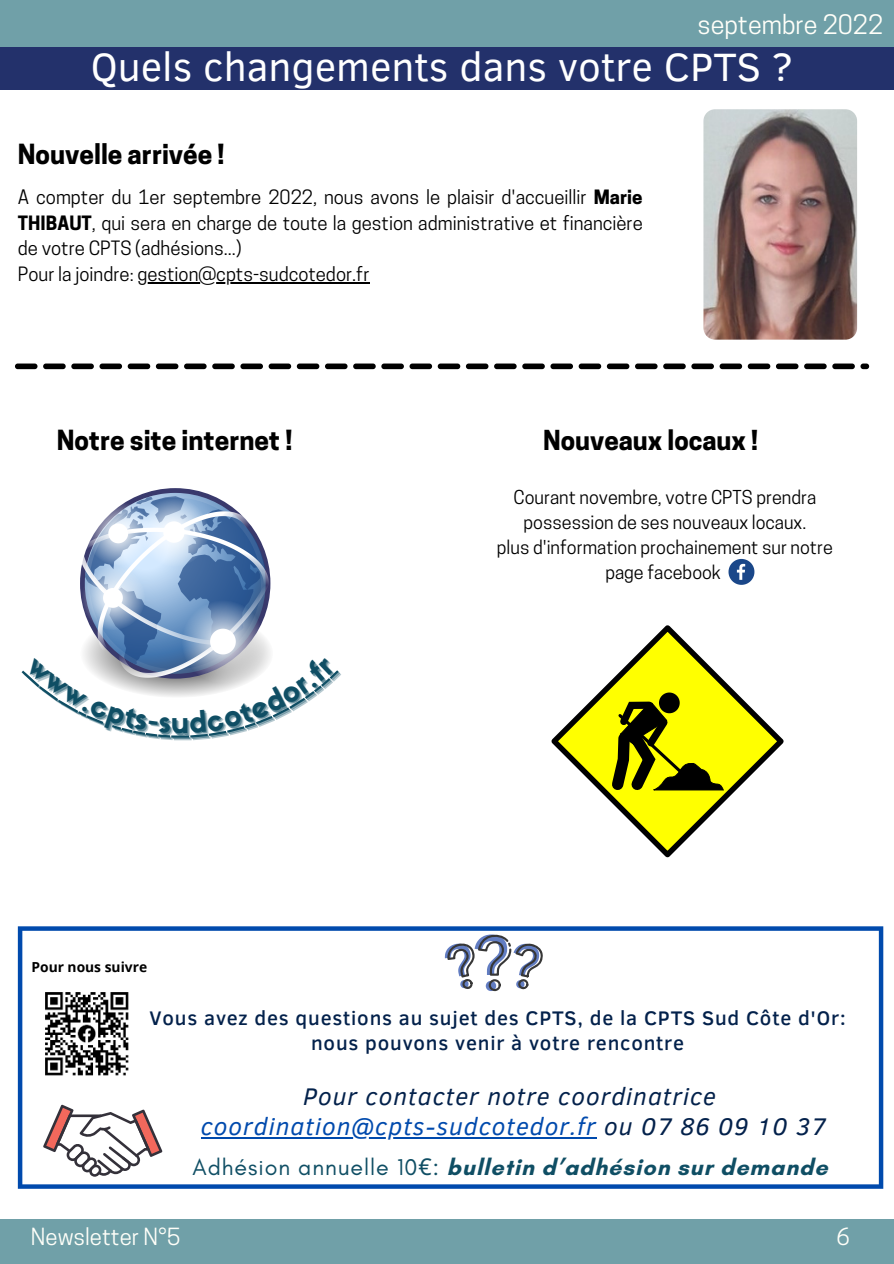
<style>
.page{position:relative;width:894px;height:1264px;background:#fff}
.page>*{position:absolute;margin:0;border:0;box-sizing:border-box;transform-origin:0 0}
.t1{font:40.5px "Clear Sans";color:#fff}
.t2{font:29.55px "Sifonn Basic";color:#0f4e64}
.t3{font:700 26.1px "Cooper Hewitt";color:#000}
.t4{font:700 25.8px "Cooper Hewitt";color:#000}
.t5{font:25.2px "Cooper Hewitt";color:#fffff9}
.t6{font:italic 24.75px/29.8px "Clear Sans";letter-spacing:.04em;color:#03214b;text-align:center}
.t7{font:700 23.25px "Glacial Indifference";letter-spacing:.04em;color:#0f4e64}
.t8{font:22.2px "Cooper Hewitt";color:#fffff9}
.t9{font:500 20.25px/24.8px "Clear Sans";letter-spacing:.04em;color:#03214b;text-align:center}
.t10{font:18.6px/25.5px "Cooper Hewitt";color:#000}
.t11{font:18px/24.8px "Cooper Hewitt";color:#000;text-align:center}
.t12{font:700 13.8px "Open Sans";color:#000}
.s1{font-weight:700}
.s2{color:#004aad}
.s3{font-weight:400}
.s4{font-family:"Noto Sans";font-weight:400}
</style>
<div class="page">
<div style="left:0;top:1219px;width:893px;height:44px;background:#70a0a8"></div>
<div style="left:0;top:0;width:893px;height:53px;background:#70a0a8"></div>
<svg style="left:18px;top:926px;width:865px;height:262px"></svg>
<svg style="left:43px;top:1104px;width:119px;height:72px"></svg>
<img style="left:40px;top:987px;width:92px;height:92px">
<svg style="left:444px;top:933px;width:98px;height:58px"></svg>
<div style="left:1px;top:47px;width:892px;height:43px;background:#23316b"></div>
<svg style="left:728px;top:559px;width:26px;height:26px"></svg>
<img style="left:703px;top:109px;width:153px;height:230px;border-radius:12px">
<svg style="left:15px;top:363px;width:853px;height:6px"></svg>
<svg style="left:551px;top:625px;width:233px;height:233px"></svg>
<svg style="left:604px;top:690px;width:119px;height:109px;background:#adad00"></svg>
<hr style="left:201px;top:1136px;width:395px;height:2px;background:#004aad">
<hr style="left:137px;top:282px;width:232px;height:2px;background:#000">
<svg style="left:22px;top:488px;width:319px;height:252px"></svg>
<h3 class="t5" style="left:697px;top:10px;width:187px">septembre 2022</h3>
<h1 class="t1" style="left:91px;top:40px;width:703px">Quels changements dans votre CPTS ?</h1>
<h3 class="t3" style="left:18px;top:138px;width:208px">Nouvelle arrivée !</h3>
<p class="t10" style="left:18px;top:184px;width:626px">A compter du 1er septembre 2022, nous avons le plaisir d'accueillir <span class="s1">Marie THIBAUT</span>, qui sera en charge de toute la gestion administrative et financière de votre CPTS (adhésions...)<br>Pour la joindre: gestion@cpts-sudcotedor.fr</p>
<h3 class="t3" style="left:57px;top:424px;width:237px">Notre site internet !</h3>
<h3 class="t4" style="left:543px;top:425px;width:216px">Nouveaux locaux !</h3>
<h2 class="t2" style="left:171px;top:703px;width:19px">u</h2>
<p class="t12" style="left:31px;top:957px;width:117px">Pour nous suivre</p>
<p class="t11" style="left:497px;top:485px;width:337px">Courant novembre, votre CPTS prendra possession de ses nouveaux locaux.<br>plus d'information prochainement sur notre page facebook</p>
<p class="t9" style="left:149px;top:1005px;width:697px">Vous avez des questions au sujet des CPTS, de la CPTS Sud Côte d'Or: nous pouvons venir à votre rencontre</p>
<h3 class="t6" style="left:201px;top:1080px;width:626px">Pour contacter notre coordinatrice <span class="s2">coordination@cpts-sudcotedor.fr</span> ou 07 86 09 10 37</h3>
<p class="t7" style="left:192px;top:1152px;width:636px"><span class="s3">Adhésion annuelle 10</span><span class="s4">€</span><span class="s3">:</span> bulletin d’adhésion sur demande</p>
<p class="t8" style="left:31px;top:1223px;width:151px">Newsletter N°5</p>
<p class="t8" style="left:836px;top:1223px;width:15px">6</p>
</div>
